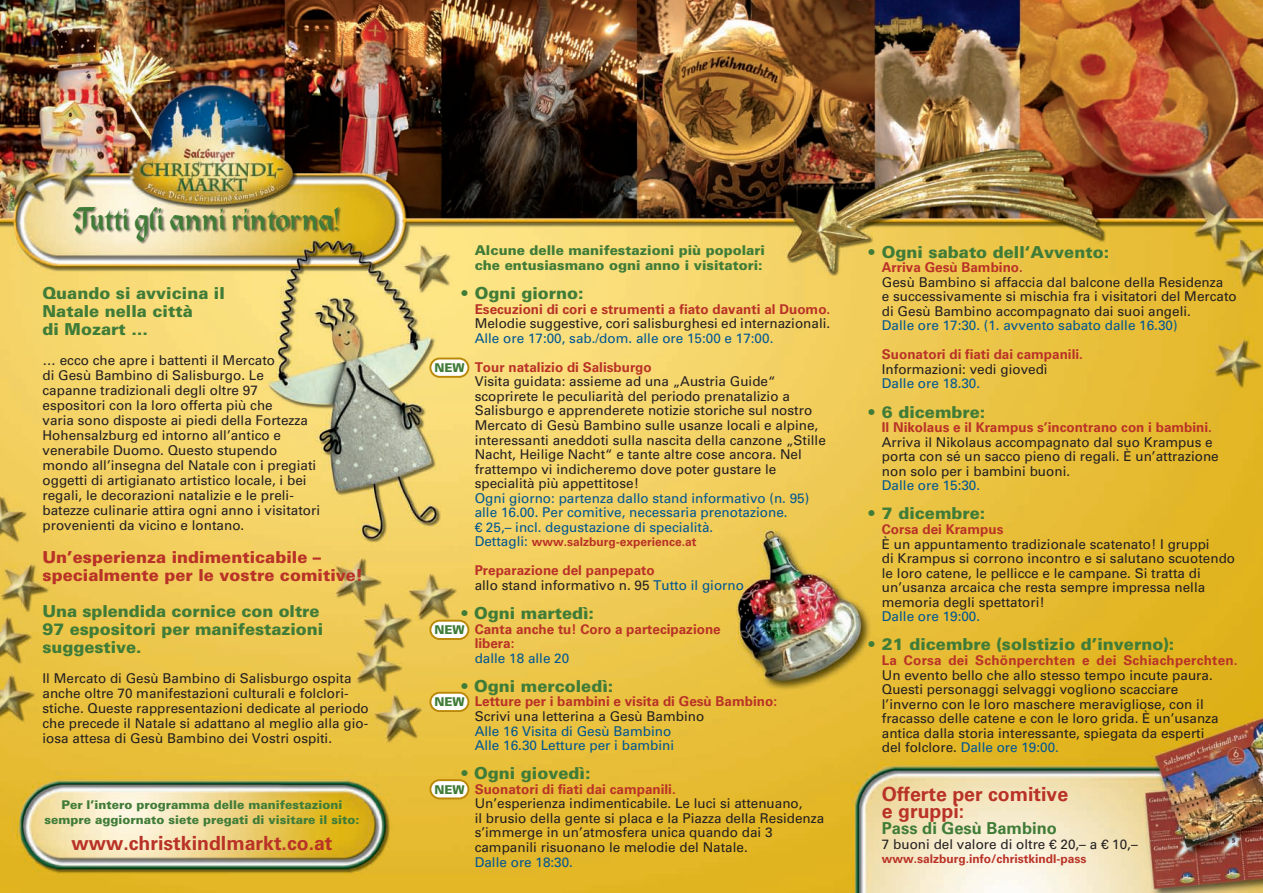
<style>
.page{position:relative;width:1263px;height:893px;background:#fff}
.page>*{position:absolute;margin:0;border:0;box-sizing:border-box;transform-origin:0 0}
.t1{font:34.5px "Heidelberg";color:#407c38}
.t2{font:700 19.5px "Univers LT Std";color:#b93227}
.t3{font:900 16.5px "Univers LT Std";color:#407c38}
.t4{font:900 16.5px "Univers LT Std";color:#b93227}
.t5{font:700 16.5px "Univers LT Std";color:#407c38}
.t6{font:13.5px/15px "Univers LT Std";color:#231f20}
.t7{font:13.5px "Univers LT Std";color:#005692}
.t8{font:700 13.5px "Univers LT Std";color:#b93227}
.t9{font:900 13.5px "Univers LT Std";color:#407c38}
.t10{font:900 12.15px "Univers LT Std";color:#407c38}
.t11{font:900 12px "Univers LT Std";color:#407c38}
.t12{font:700 12px "Univers LT Std";color:#b93227}
.s1{font-weight:400;font-size:13.5px;color:#005692}
.s2{color:#005692}
.s3{color:#231f20}
</style>
<div class="page">
<img style="left:0;top:0;width:1263px;height:893px">
<div style="left:72px;top:206px;width:270px;height:39px;background:#231f20;opacity:.6"></div>
<div style="left:430px;top:358px;width:38px;height:19px;background:#fff;border-radius:9px"></div>
<div style="left:429px;top:358px;width:40px;height:20px;border:2px solid #ba8808;border-radius:9px"></div>
<div style="left:430px;top:621px;width:38px;height:18px;background:#fff;border-radius:9px"></div>
<div style="left:429px;top:620px;width:40px;height:20px;border:2px solid #ba8808;border-radius:9px"></div>
<div style="left:430px;top:693px;width:38px;height:18px;background:#fff;border-radius:9px"></div>
<div style="left:429px;top:692px;width:40px;height:20px;border:2px solid #ba8808;border-radius:9px"></div>
<div style="left:430px;top:780px;width:38px;height:18px;background:#fff;border-radius:9px"></div>
<div style="left:429px;top:779px;width:40px;height:20px;border:2px solid #ba8808;border-radius:9px"></div>
<p class="t1" style="left:72px;top:200px;width:271px">Tutti gli anni rintorna!</p>
<p class="t3" style="left:43px;top:283px;width:184px">Quando si avvicina il</p>
<p class="t3" style="left:43px;top:301px;width:152px">Natale nella città</p>
<p class="t3" style="left:43px;top:319px;width:107px">di Mozart …</p>
<p class="t6" style="left:43px;top:353px;width:234px">… ecco che apre i battenti il Mercato</p>
<p class="t6" style="left:43px;top:368px;width:223px">di Gesù Bambino di Salisburgo. Le</p>
<p class="t6" style="left:43px;top:383px;width:217px">capanne tradizionali degli oltre 97</p>
<p class="t6" style="left:43px;top:398px;width:232px">espositori con la loro offerta più che</p>
<p class="t6" style="left:43px;top:413px;width:267px">varia sono disposte ai piedi della Fortezza</p>
<p class="t6" style="left:43px;top:428px;width:240px">Hohensalzburg ed intorno all’antico e</p>
<p class="t6" style="left:43px;top:443px;width:236px">venerabile Duomo. Questo stupendo</p>
<p class="t6" style="left:43px;top:458px;width:275px">mondo all’insegna del Natale con i pregiati</p>
<p class="t6" style="left:43px;top:473px;width:266px">oggetti di artigianato artistico locale, i bei</p>
<p class="t6" style="left:43px;top:488px;width:253px">regali, le decorazioni natalizie e le preli-</p>
<p class="t6" style="left:43px;top:503px;width:279px">batezze culinarie attira ogni anno i visitatori</p>
<p class="t6" style="left:43px;top:518px;width:203px">provenienti da vicino e lontano.</p>
<p class="t4" style="left:43px;top:547px;width:280px">Un’esperienza indimenticabile –</p>
<p class="t4" style="left:43px;top:565px;width:322px">specialmente per le vostre comitive!</p>
<p class="t3" style="left:43px;top:601px;width:279px">Una splendida cornice con oltre</p>
<p class="t3" style="left:43px;top:619px;width:282px">97 espositori per manifestazioni</p>
<p class="t3" style="left:43px;top:637px;width:101px">suggestive.</p>
<p class="t6" style="left:43px;top:671px;width:328px">Il Mercato di Gesù Bambino di Salisburgo ospita anche oltre 70 manifestazioni culturali e folclori&shy;stiche. Queste rappresentazioni dedicate al periodo che precede il Natale si adattano al meglio alla gio&shy;iosa attesa di Gesù Bambino dei Vostri ospiti.</p>
<p class="t11" style="left:61px;top:797px;width:283px">Per l’intero programma delle manifestazioni</p>
<p class="t11" style="left:44px;top:812px;width:317px">sempre aggiornato siete pregati di visitare il sito:</p>
<p class="t2" style="left:71px;top:831px;width:263px">www.christkindlmarkt.co.at</p>
<p class="t9" style="left:475px;top:242px;width:292px">Alcune delle manifestazioni più popolari</p>
<p class="t9" style="left:475px;top:257px;width:289px">che entusiasmano ogni anno i visitatori:</p>
<p class="t3" style="left:460px;top:283px;width:125px">• Ogni giorno:</p>
<p class="t8" style="left:475px;top:301px;width:357px">Esecuzioni di cori e strumenti a fiato davanti al Duomo.</p>
<p class="t6" style="left:475px;top:316px;width:357px">Melodie suggestive, cori salisburghesi ed internazionali.</p>
<p class="t7" style="left:475px;top:330px;width:300px">Alle ore 17:00, sab./dom. alle ore 15:00 e 17:00.</p>
<p class="t8" style="left:475px;top:359px;width:179px">Tour natalizio di Salisburgo</p>
<p class="t6" style="left:475px;top:374px;width:302px">Visita guidata: assieme ad una „Austria Guide“</p>
<p class="t6" style="left:475px;top:389px;width:317px">scoprirete le peculiarità del periodo prenatalizio a</p>
<p class="t6" style="left:475px;top:403px;width:339px">Salisburgo e apprenderete notizie storiche sul nostro</p>
<p class="t6" style="left:475px;top:418px;width:345px">Mercato di Gesù Bambino sulle usanze locali e alpine,</p>
<p class="t6" style="left:475px;top:432px;width:353px">interessanti aneddoti sulla nascita della canzone „Stille</p>
<p class="t6" style="left:475px;top:447px;width:329px">Nacht, Heilige Nacht“ e tante altre cose ancora. Nel</p>
<p class="t6" style="left:475px;top:461px;width:303px">frattempo vi indicheremo dove poter gustare le</p>
<p class="t6" style="left:475px;top:476px;width:166px">specialità più appettitose!</p>
<p class="t7" style="left:475px;top:490px;width:336px">Ogni giorno: partenza dallo stand informativo (n. 95)</p>
<p class="t7" style="left:475px;top:504px;width:314px">alle 16.00. Per comitive, necessaria prenotazione.</p>
<p class="t7" style="left:475px;top:519px;width:240px">€ 25,– incl. degustazione di specialità.</p>
<p class="t12" style="left:475px;top:535px;width:223px"><span class="s1">Dettagli:</span> www.salzburg-experience.at</p>
<p class="t8" style="left:475px;top:563px;width:182px">Preparazione del panpepato</p>
<p class="t6" style="left:475px;top:578px;width:271px">allo stand informativo n. 95 <span class="s2">Tutto il giorno</span></p>
<p class="t3" style="left:460px;top:603px;width:135px">• Ogni martedì:</p>
<p class="t8" style="left:475px;top:621px;width:248px">Canta anche tu! Coro a partecipazione</p>
<p class="t8" style="left:475px;top:636px;width:41px">libera:</p>
<p class="t7" style="left:475px;top:650px;width:96px">dalle 18 alle 20</p>
<p class="t3" style="left:460px;top:676px;width:155px">• Ogni mercoledì:</p>
<p class="t8" style="left:475px;top:694px;width:304px">Letture per i bambini e visita di Gesù Bambino:</p>
<p class="t6" style="left:475px;top:709px;width:231px">Scrivi una letterina a Gesù Bambino</p>
<p class="t7" style="left:475px;top:723px;width:198px">Alle 16 Visita di Gesù Bambino</p>
<p class="t7" style="left:475px;top:737px;width:201px">Alle 16.30 Letture per i bambini</p>
<p class="t3" style="left:460px;top:763px;width:132px">• Ogni giovedì:</p>
<p class="t8" style="left:475px;top:781px;width:203px">Suonatori di fiati dai campanili.</p>
<p class="t6" style="left:475px;top:796px;width:329px">Un’esperienza indimenticabile. Le luci si attenuano,</p>
<p class="t6" style="left:475px;top:811px;width:351px">il brusio della gente si placa e la Piazza della Residenza</p>
<p class="t6" style="left:475px;top:825px;width:299px">s’immerge in un’atmosfera unica quando dai 3</p>
<p class="t6" style="left:475px;top:840px;width:275px">campanili risuonano le melodie del Natale.</p>
<p class="t7" style="left:475px;top:854px;width:100px">Dalle ore 18:30.</p>
<p class="t10" style="left:434px;top:360px;width:32px">NEW</p>
<p class="t10" style="left:434px;top:622px;width:32px">NEW</p>
<p class="t10" style="left:434px;top:694px;width:32px">NEW</p>
<p class="t10" style="left:434px;top:782px;width:32px">NEW</p>
<p class="t3" style="left:867px;top:241px;width:243px">• Ogni sabato dell‘Avvento:</p>
<p class="t8" style="left:882px;top:259px;width:143px">Arriva Gesù Bambino.</p>
<p class="t6" style="left:882px;top:274px;width:343px">Gesù Bambino si affaccia dal balcone della Residenza</p>
<p class="t6" style="left:882px;top:289px;width:356px">e successivamente si mischia fra i visitatori del Mercato</p>
<p class="t6" style="left:882px;top:303px;width:311px">di Gesù Bambino accompagnato dai suoi angeli.</p>
<p class="t7" style="left:882px;top:317px;width:297px">Dalle ore 17:30. (1. avvento sabato dalle 16.30)</p>
<p class="t8" style="left:882px;top:347px;width:203px">Suonatori di fiati dai campanili.</p>
<p class="t6" style="left:882px;top:362px;width:167px">Informazioni: vedi giovedì</p>
<p class="t7" style="left:882px;top:376px;width:100px">Dalle ore 18.30.</p>
<p class="t3" style="left:867px;top:401px;width:119px">• 6 dicembre:</p>
<p class="t8" style="left:882px;top:419px;width:332px">Il Nikolaus e il Krampus s’incontrano con i bambini.</p>
<p class="t6" style="left:882px;top:434px;width:332px">Arriva il Nikolaus accompagnato dal suo Krampus e</p>
<p class="t6" style="left:882px;top:449px;width:338px">porta con sé un sacco pieno di regali. È un’attrazione</p>
<p class="t6" style="left:882px;top:464px;width:190px">non solo per i bambini buoni.</p>
<p class="t7" style="left:882px;top:478px;width:100px">Dalle ore 15:30.</p>
<p class="t3" style="left:867px;top:503px;width:119px">• 7 dicembre:</p>
<p class="t8" style="left:882px;top:521px;width:123px">Corsa dei Krampus</p>
<p class="t6" style="left:882px;top:536px;width:329px">È un appuntamento tradizionale scatenato! I gruppi</p>
<p class="t6" style="left:882px;top:551px;width:355px">di Krampus si corrono incontro e si salutano scuotendo</p>
<p class="t6" style="left:882px;top:565px;width:320px">le loro catene, le pellicce e le campane. Si tratta di</p>
<p class="t6" style="left:882px;top:580px;width:325px">un’usanza arcaica che resta sempre impressa nella</p>
<p class="t6" style="left:882px;top:594px;width:164px">memoria degli spettatori!</p>
<p class="t7" style="left:882px;top:608px;width:100px">Dalle ore 19:00.</p>
<p class="t3" style="left:867px;top:634px;width:308px">• 21 dicembre (solstizio d’inverno):</p>
<p class="t8" style="left:882px;top:652px;width:357px">La Corsa dei Schönperchten e dei Schiachperchten.</p>
<p class="t6" style="left:882px;top:667px;width:332px">Un evento bello che allo stesso tempo incute paura.</p>
<p class="t6" style="left:882px;top:682px;width:298px">Questi personaggi selvaggi vogliono scacciare</p>
<p class="t6" style="left:882px;top:696px;width:323px">l’inverno con le loro maschere meravigliose, con il</p>
<p class="t6" style="left:882px;top:711px;width:338px">fracasso delle catene e con le loro grida. È un’usanza</p>
<p class="t6" style="left:882px;top:725px;width:324px">antica dalla storia interessante, spiegata da esperti</p>
<p class="t7" style="left:882px;top:739px;width:179px"><span class="s3">del folclore.</span> Dalle ore 19:00.</p>
<p class="t2" style="left:882px;top:783px;width:188px">Offerte per comitive</p>
<p class="t2" style="left:882px;top:799px;width:84px">e gruppi:</p>
<p class="t5" style="left:882px;top:819px;width:177px">Pass di Gesù Bambino</p>
<p class="t6" style="left:882px;top:837px;width:257px">7 buoni del valore di oltre € 20,– a € 10,–</p>
<p class="t12" style="left:882px;top:852px;width:206px">www.salzburg.info/christkindl-pass</p>
</div>
